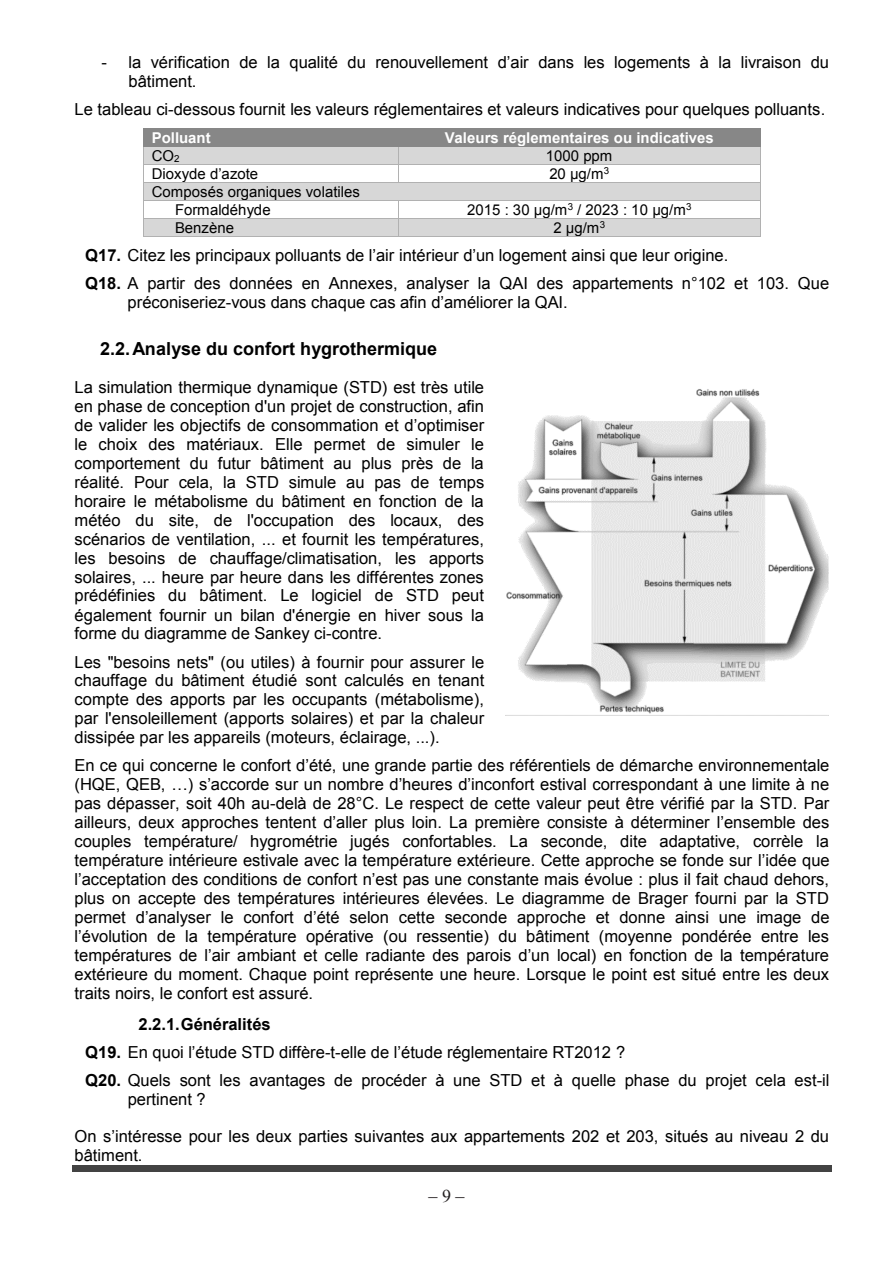
<style>
.page{position:relative;width:893px;height:1263px;background:#fff}
.page>*{position:absolute;margin:0;border:0;box-sizing:border-box;transform-origin:0 0}
.t1{font:700 18px "Arial";color:#000}
.t2{font:18px "Times New Roman";color:#231f20}
.t3{font:16.5px/18.9px "Arial";color:#000}
.t4{font:15px/18px "Arial";color:#000}
.t5{font:700 15px "Arial";color:#fff}
.s1{font-size:9.75px}
.s2{font-weight:700}
</style>
<div class="page">
<div style="left:72px;top:1165px;width:760px;height:5px;background:#434343"></div>
<hr style="left:72px;top:1171px;width:760px;height:1px;background:#434343">
<img style="left:505px;top:389px;width:323px;height:327px">
<div style="left:144px;top:129px;width:255px;height:17px;background:#878787"></div>
<div style="left:399px;top:129px;width:361px;height:17px;background:#878787"></div>
<hr style="left:144px;top:128px;width:255px;height:1px;background:#878787">
<hr style="left:399px;top:128px;width:361px;height:1px;background:#878787">
<div style="left:144px;top:147px;width:254px;height:17px;background:#d7d7d7"></div>
<div style="left:399px;top:147px;width:361px;height:17px;background:#d7d7d7"></div>
<hr style="left:144px;top:146px;width:254px;height:1px;background:#878787">
<hr style="left:400px;top:146px;width:360px;height:1px;background:#878787">
<hr style="left:144px;top:164px;width:254px;height:1px;background:#b1b1b1">
<hr style="left:399px;top:164px;width:361px;height:1px;background:#b1b1b1">
<div style="left:144px;top:183px;width:616px;height:17px;background:#d7d7d7"></div>
<hr style="left:144px;top:182px;width:254px;height:1px;background:#b1b1b1">
<svg style="left:398px;top:146px;width:2px;height:37px"></svg>
<hr style="left:399px;top:182px;width:361px;height:1px;background:#b1b1b1">
<hr style="left:144px;top:200px;width:254px;height:1px;background:#b1b1b1">
<hr style="left:399px;top:200px;width:361px;height:1px;background:#b1b1b1">
<div style="left:144px;top:219px;width:254px;height:17px;background:#d7d7d7"></div>
<div style="left:399px;top:219px;width:361px;height:17px;background:#d7d7d7"></div>
<hr style="left:144px;top:218px;width:254px;height:1px;background:#b1b1b1">
<hr style="left:399px;top:218px;width:361px;height:1px;background:#b1b1b1">
<svg style="left:143px;top:128px;width:1px;height:109px"></svg>
<hr style="left:144px;top:236px;width:254px;height:1px;background:#b1b1b1">
<svg style="left:398px;top:200px;width:1px;height:37px"></svg>
<hr style="left:399px;top:236px;width:361px;height:1px;background:#b1b1b1">
<svg style="left:760px;top:128px;width:1px;height:109px"></svg>
<p class="t3" style="left:129px;top:53px;width:702px;text-indent:-27px">- la vérification de la qualité du renouvellement d’air dans les logements à la livraison du bâtiment.</p>
<p class="t3" style="left:74px;top:100px;width:752px">Le tableau ci-dessous fournit les valeurs réglementaires et valeurs indicatives pour quelques polluants.</p>
<p class="t5" style="left:152px;top:127px;width:60px">Polluant</p>
<p class="t5" style="left:445px;top:127px;width:271px">Valeurs réglementaires ou indicatives</p>
<p class="t4" style="left:152px;top:147px;width:29px">CO<span class="s1">2</span></p>
<p class="t4" style="left:546px;top:147px;width:68px">1000 ppm</p>
<p class="t4" style="left:152px;top:165px;width:108px">Dioxyde d’azote</p>
<p class="t4" style="left:549px;top:165px;width:61px">20 µg/m<sup>3</sup></p>
<p class="t4" style="left:175px;top:183px;width:186px;text-indent:-23px">Composés organiques volatiles<br>Formaldéhyde</p>
<p class="t4" style="left:467px;top:201px;width:226px">2015 : 30 µg/m<sup>3</sup> / 2023 : 10 µg/m<sup>3</sup></p>
<p class="t4" style="left:175px;top:219px;width:61px">Benzène</p>
<p class="t4" style="left:553px;top:219px;width:53px">2 µg/m<sup>3</sup></p>
<p class="t3" style="left:85px;top:242px;width:745px;line-height:27.9px"><span class="s2">Q17.</span> Citez les principaux polluants de l’air intérieur d’un logement ainsi que leur origine.<br><span class="s2">Q18.</span> A partir des données en Annexes, analyser la QAI des appartements n°102 et 103. Que</p>
<p class="t3" style="left:128px;top:293px;width:442px">préconiseriez-vous dans chaque cas afin d’améliorer la QAI.</p>
<p class="t1" style="left:100px;top:337px;width:339px">2.2.Analyse du confort hygrothermique</p>
<p class="t3" style="left:75px;top:378px;width:411px;text-align:justify">La simulation thermique dynamique (STD) est très utile en phase de conception d'un projet de construction, afin de valider les objectifs de consommation et d’optimiser le choix des matériaux. Elle permet de simuler le comportement du futur bâtiment au plus près de la réalité. Pour cela, la STD simule au pas de temps horaire le métabolisme du bâtiment en fonction de la météo du site, de l'occupation des locaux, des scénarios de ventilation, ... et fournit les températures, les besoins de chauffage/climatisation, les apports solaires, ... heure par heure dans les différentes zones prédéfinies du bâtiment. Le logiciel de STD peut également fournir un bilan d'énergie en hiver sous la forme du diagramme de Sankey ci-contre.</p>
<p class="t3" style="left:75px;top:652px;width:411px;text-align:justify">Les "besoins nets" (ou utiles) à fournir pour assurer le chauffage du bâtiment étudié sont calculés en tenant compte des apports par les occupants (métabolisme), par l'ensoleillement (apports solaires) et par la chaleur dissipée par les appareils (moteurs, éclairage, ...).</p>
<p class="t3" style="left:75px;top:756px;width:757px;text-align:justify">En ce qui concerne le confort d’été, une grande partie des référentiels de démarche environnementale (HQE, QEB, …) s’accorde sur un nombre d’heures d’inconfort estival correspondant à une limite à ne pas dépasser, soit 40h au-delà de 28°C. Le respect de cette valeur peut être vérifié par la STD. Par ailleurs, deux approches tentent d’aller plus loin. La première consiste à déterminer l’ensemble des couples température/ hygrométrie jugés confortables. La seconde, dite adaptative, corrèle la température intérieure estivale avec la température extérieure. Cette approche se fonde sur l’idée que l’acceptation des conditions de confort n’est pas une constante mais évolue : plus il fait chaud dehors, plus on accepte des températures intérieures élevées. Le diagramme de Brager fourni par la STD permet d’analyser le confort d’été selon cette seconde approche et donne ainsi une image de l’évolution de la température opérative (ou ressentie) du bâtiment (moyenne pondérée entre les températures de l’air ambiant et celle radiante des parois d’un local) en fonction de la température extérieure du moment. Chaque point représente une heure. Lorsque le point est situé entre les deux traits noirs, le confort est assuré.</p>
<p class="t3" style="left:85px;top:1010px;width:746px;line-height:28px;text-indent:53px"><span class="s2">2.2.1.Généralités<br>Q19.</span> En quoi l’étude STD diffère-t-elle de l’étude réglementaire RT2012 ?<br><span class="s2">Q20.</span> Quels sont les avantages de procéder à une STD et à quelle phase du projet cela est-il</p>
<p class="t3" style="left:128px;top:1090px;width:80px">pertinent ?</p>
<p class="t3" style="left:75px;top:1127px;width:756px">On s’intéresse pour les deux parties suivantes aux appartements 202 et 203, situés au niveau 2 du bâtiment.</p>
<p class="t2" style="left:428px;top:1184px;width:37px">‒ 9 ‒</p>
</div>
